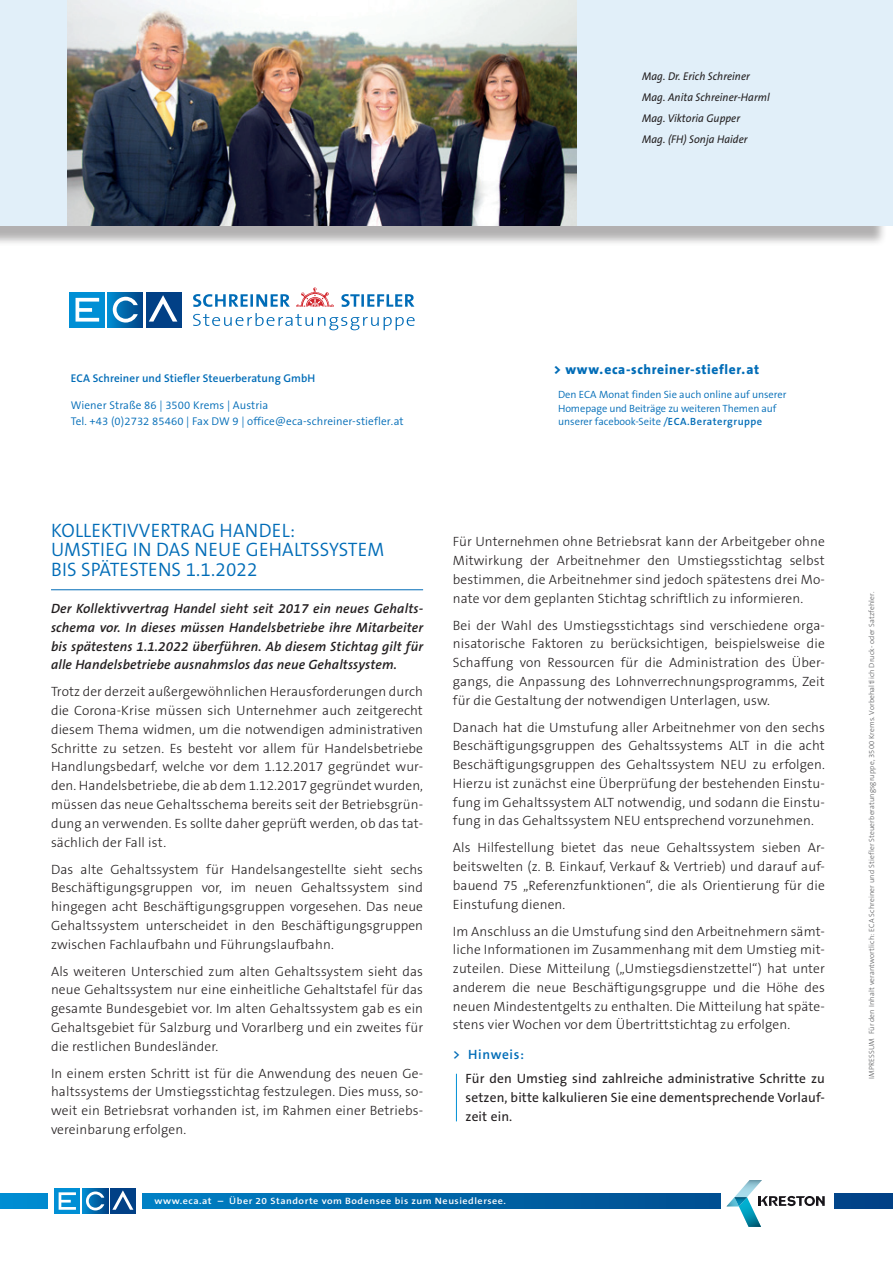
<style>
.page{position:relative;width:893px;height:1263px;background:#fff}
.page>*{position:absolute;margin:0;border:0;box-sizing:border-box;transform-origin:0 0}
.t1{font:300 19.5px "The Sans B4";letter-spacing:.01em;color:#006cb7}
.t2{font:300 13.5px/18.8px "The Sans B3";letter-spacing:.01em;color:#231f20;text-align:justify}
.t3{font:italic 600 13.5px/18.8px "The Sans B6";letter-spacing:.01em;color:#231f20;text-align:justify}
.t4{font:13.5px/18.8px "The Sans B5 Plain";letter-spacing:.01em;color:#231f20;text-align:justify}
.t5{font:800 13.5px "The Sans B8";letter-spacing:.045em;color:#006cb7}
.t6{font:600 13.5px "The Sans B6";letter-spacing:.05em;color:#006cb7}
.t7{font:300 11.25px "The Sans B4";letter-spacing:.01em;color:#006cb7}
.t8{font:italic 11.25px "The Sans B5 Plain";letter-spacing:.005em;color:#231f20;scale:.95 1}
.t9{font:600 11.25px "The Sans B6";letter-spacing:.01em;color:#006cb7}
.t10{font:300 10.5px "The Sans B4";color:#006cb7}
.t11{font:600 9.3px "The Sans B6";letter-spacing:.05em;color:#fff;scale:1.1 1}
.bodytext{font:300 7.5px "The Sans B3";letter-spacing:.02em;color:#57585a}
.s1{font-family:"The Sans B5 Plain";font-weight:400}
.s2{font-family:"The Sans B6";font-weight:600}
</style>
<div class="page">
<hr style="left:51px;top:589px;width:372px;height:1px;background:#006cb7">
<hr style="left:456px;top:1074px;width:1px;height:47px;background:#008fd5">
<svg style="left:0;top:1194px;width:893px;height:14px;background:#0066a9"></svg>
<div style="left:48px;top:1187px;width:94px;height:28px;background:#fff"></div>
<div style="left:54px;top:1188px;width:26px;height:26px;background:#008fd5"></div>
<svg style="left:59px;top:1192px;width:17px;height:18px"></svg>
<svg style="left:82px;top:1188px;width:26px;height:26px"></svg>
<svg style="left:86px;top:1191px;width:18px;height:19px"></svg>
<div style="left:110px;top:1188px;width:26px;height:26px;background:#014086"></div>
<svg style="left:112px;top:1190px;width:21px;height:20px"></svg>
<div style="left:721px;top:1176px;width:112px;height:63px;background:#fff"></div>
<svg style="left:726px;top:1180px;width:99px;height:47px"></svg>
<div style="left:0;top:0;width:888px;height:247px;background:#231f20;opacity:.35"></div>
<div style="left:0;top:0;width:893px;height:225px;background:#e1eff9"></div>
<img style="left:68px;top:0;width:508px;height:225px">
<div style="left:69px;top:292px;width:36px;height:35px;background:#008fd5"></div>
<svg style="left:76px;top:298px;width:23px;height:24px"></svg>
<svg style="left:108px;top:292px;width:35px;height:35px"></svg>
<svg style="left:113px;top:297px;width:25px;height:26px"></svg>
<div style="left:146px;top:292px;width:35px;height:35px;background:#014086"></div>
<svg style="left:149px;top:295px;width:28px;height:27px"></svg>
<svg style="left:193px;top:294px;width:97px;height:13px"></svg>
<svg style="left:341px;top:294px;width:73px;height:13px"></svg>
<svg style="left:193px;top:313px;width:222px;height:17px"></svg>
<svg style="left:296px;top:287px;width:38px;height:20px"></svg>
<p class="t8" style="left:642px;top:71px;width:115px">Mag. Dr. Erich Schreiner</p>
<p class="t8" style="left:642px;top:92px;width:136px">Mag. Anita Schreiner-Harml</p>
<p class="t8" style="left:642px;top:113px;width:105px">Mag. Viktoria Gupper</p>
<p class="t8" style="left:642px;top:134px;width:113px">Mag. (FH) Sonja Haider</p>
<p class="t9" style="left:71px;top:372px;width:246px">ECA Schreiner und Stiefler Steuerberatung GmbH</p>
<p class="t7" style="left:71px;top:399px;width:199px">Wiener Straße 86 | 3500 Krems | Austria</p>
<p class="t7" style="left:71px;top:415px;width:334px">Tel. +43 (0)2732 85460 | Fax DW 9 | office@eca-schreiner-stiefler.at</p>
<p class="t5" style="left:554px;top:362px;width:207px">&gt; www.eca-schreiner-stiefler.at</p>
<p class="t10" style="left:558px;top:389px;width:230px">Den ECA Monat finden Sie auch online auf unserer</p>
<p class="t10" style="left:558px;top:403px;width:220px">Homepage und Beiträge zu weiteren Themen auf</p>
<p class="t10" style="left:558px;top:416px;width:206px">unserer facebook-Seite <span class="s1">/</span><span class="s2">ECA.Beratergruppe</span></p>
<p class="t1" style="left:51px;top:520px;width:246px">KOLLEKTIVVERTRAG HANDEL:</p>
<p class="t1" style="left:51px;top:539px;width:335px">UMSTIEG IN DAS NEUE GEHALTSSYSTEM</p>
<p class="t1" style="left:51px;top:559px;width:208px">BIS SPÄTESTENS 1.1.2022</p>
<p class="t3" style="left:51px;top:600px;width:374px">Der Kollektivvertrag Handel sieht seit 2017 ein neues Gehalts&shy;schema vor. In dieses müssen Handelsbetriebe ihre Mitarbeiter bis spätestens 1.1.2022 überführen. Ab diesem Stichtag gilt für alle Handelsbetriebe ausnahmslos das neue Gehaltssystem.</p>
<p class="t2" style="left:51px;top:683px;width:374px">Trotz der derzeit außergewöhnlichen Herausforderungen durch die Corona-Krise müssen sich Unternehmer auch zeitgerecht diesem Thema widmen, um die notwendigen administrativen Schritte zu setzen. Es besteht vor allem für Handelsbetriebe Handlungsbedarf, welche vor dem 1.12.2017 gegründet wur&shy;den. Handelsbetriebe, die ab dem 1.12.2017 gegründet wurden, müssen das neue Gehaltsschema bereits seit der Betriebsgrün&shy;dung an verwenden. Es sollte daher geprüft werden, ob das tat&shy;sächlich der Fall ist.</p>
<p class="t2" style="left:51px;top:860px;width:374px">Das alte Gehaltssystem für Handelsangestellte sieht sechs Beschäftigungsgruppen vor, im neuen Gehaltssystem sind hingegen acht Beschäftigungsgruppen vorgesehen. Das neue Gehaltssystem unterscheidet in den Beschäftigungsgruppen zwischen Fachlaufbahn und Führungslaufbahn.</p>
<p class="t2" style="left:51px;top:962px;width:374px">Als weiteren Unterschied zum alten Gehaltssystem sieht das neue Gehaltssystem nur eine einheitliche Gehaltstafel für das gesamte Bundesgebiet vor. Im alten Gehaltssystem gab es ein Gehaltsgebiet für Salzburg und Vorarlberg und ein zweites für die restlichen Bundesländer.</p>
<p class="t2" style="left:51px;top:1064px;width:374px">In einem ersten Schritt ist für die Anwendung des neuen Ge&shy;haltssystems der Umstiegsstichtag festzulegen. Dies muss, so&shy;weit ein Betriebsrat vorhanden ist, im Rahmen einer Betriebs&shy;vereinbarung erfolgen.</p>
<p class="t2" style="left:453px;top:533px;width:374px">Für Unternehmen ohne Betriebsrat kann der Arbeitgeber ohne Mitwirkung der Arbeitnehmer den Umstiegsstichtag selbst bestimmen, die Arbeitnehmer sind jedoch spätestens drei Mo&shy;nate vor dem geplanten Stichtag schriftlich zu informieren.</p>
<p class="t2" style="left:453px;top:616px;width:374px">Bei der Wahl des Umstiegsstichtags sind verschiedene orga&shy;nisatorische Faktoren zu berücksichtigen, beispielsweise die Schaffung von Ressourcen für die Administration des Über&shy;gangs, die Anpassung des Lohnverrechnungsprogramms, Zeit für die Gestaltung der notwendigen Unterlagen, usw.</p>
<p class="t2" style="left:453px;top:718px;width:374px">Danach hat die Umstufung aller Arbeitnehmer von den sechs Beschäftigungsgruppen des Gehaltssystems ALT in die acht Beschäftigungsgruppen des Gehaltssystem NEU zu erfolgen.<br>Hierzu ist zunächst eine Überprüfung der bestehenden Einstu&shy;fung im Gehaltssystem ALT notwendig, und sodann die Einstu&shy;fung in das Gehaltssystem NEU entsprechend vorzunehmen.</p>
<p class="t2" style="left:453px;top:839px;width:374px">Als Hilfestellung bietet das neue Gehaltssystem sieben Ar&shy;beitswelten (z. B. Einkauf, Verkauf &amp; Vertrieb) und darauf auf&shy;bauend 75 „Referenzfunktionen“, die als Orientierung für die Einstufung dienen.</p>
<p class="t2" style="left:453px;top:922px;width:374px">Im Anschluss an die Umstufung sind den Arbeitnehmern sämt&shy;liche Informationen im Zusammenhang mit dem Umstieg mit&shy;zuteilen. Diese Mitteilung („Umstiegsdienstzettel“) hat unter anderem die neue Beschäftigungsgruppe und die Höhe des neuen Mindestentgelts zu enthalten. Die Mitteilung hat späte&shy;stens vier Wochen vor dem Übertrittstichtag zu erfolgen.</p>
<p class="t6" style="left:453px;top:1048px;width:73px">&gt; Hinweis:</p>
<p class="t4" style="left:466px;top:1070px;width:361px">Für den Umstieg sind zahlreiche administrative Schritte zu setzen, bitte kalkulieren Sie eine dementsprechende Vorlauf&shy;zeit ein.</p>
<p class="t11" style="left:155px;top:1196px;width:321px">www.eca.at – Über 20 Standorte vom Bodensee bis zum Neusiedlersee.</p>
<p class="bodytext" style="left:868px;top:1079px;width:489px;rotate:-90deg">IMPRESSUM Für den Inhalt verantwortlich: ECA Schreiner und Stiefler Steuerberatungsgruppe, 3500 Krems. Vorbehaltlich Druck- oder Satzfehler.</p>
</div>
